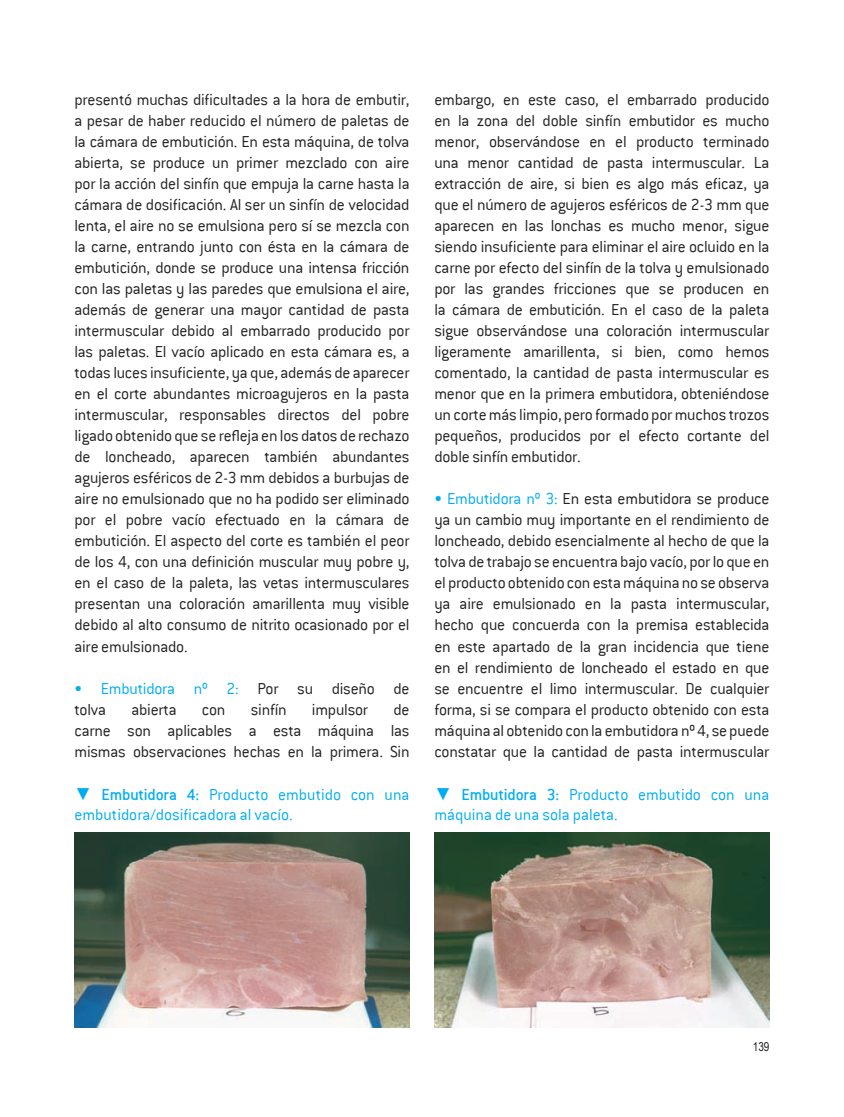
<style>
.page{position:relative;width:844px;height:1117px;background:#fff}
.page>*{position:absolute;margin:0;border:0;box-sizing:border-box;transform-origin:0 0}
.t1{font:300 17.5px/21px "Conduit ITC";letter-spacing:-.01em;color:#231f20;text-align:justify}
.t2{font:300 17.5px/19.2px "Conduit ITC";color:#00aeef}
.t3{font:12.25px "Arial Narrow";color:#231f20}
.s1{color:#00aeef}
.s2{font-family:"Arial";font-weight:700}
.s3{font-weight:500}
</style>
<div class="page">
<img style="left:434px;top:832px;width:335px;height:195px">
<img style="left:74px;top:832px;width:335px;height:195px">
<p class="t1" style="left:74px;top:89px;width:336px">presentó muchas dificultades a la hora de embutir, a pesar de haber reducido el número de paletas de la cámara de embutición. En esta máquina, de tolva abierta, se produce un primer mezclado con aire por la acción del sinfín que empuja la carne hasta la cámara de dosificación. Al ser un sinfín de velocidad lenta, el aire no se emulsiona pero sí se mezcla con la carne, entrando junto con ésta en la cámara de embutición, donde se produce una intensa fricción con las paletas y las paredes que emulsiona el aire, además de generar una mayor cantidad de pasta intermuscular debido al embarrado producido por las paletas. El vacío aplicado en esta cámara es, a todas luces insuficiente, ya que, además de aparecer en el corte abundantes microagujeros en la pasta intermuscular, responsables directos del pobre ligado obtenido que se refleja en los datos de rechazo de loncheado, aparecen también abundantes agujeros esféricos de 2-3 mm debidos a burbujas de aire no emulsionado que no ha podido ser eliminado por el pobre vacío efectuado en la cámara de embutición. El aspecto del corte es también el peor de los 4, con una definición muscular muy pobre y, en el caso de la paleta, las vetas intermusculares presentan una coloración amarillenta muy visible debido al alto consumo de nitrito ocasionado por el aire emulsionado.</p>
<p class="t1" style="left:74px;top:677px;width:336px"><span class="s1">• Embutidora nº 2:</span> Por su diseño de tolva</p>
<p class="t1" style="left:131px;top:698px;width:47px">abierta</p>
<p class="t1" style="left:202px;top:698px;width:25px">con</p>
<p class="t1" style="left:251px;top:698px;width:37px">sinfín</p>
<p class="t1" style="left:312px;top:698px;width:58px">impulsor</p>
<p class="t1" style="left:74px;top:698px;width:336px;text-indent:319px">de carne son aplicables a esta máquina las mismas observaciones hechas en la primera. Sin</p>
<p class="t1" style="left:434px;top:89px;width:336px">embargo, en este caso, el embarrado producido en la zona del doble sinfín embutidor es mucho menor, observándose en el producto terminado una menor cantidad de pasta intermuscular. La extracción de aire, si bien es algo más eficaz, ya que el número de agujeros esféricos de 2-3 mm que aparecen en las lonchas es mucho menor, sigue siendo insuficiente para eliminar el aire ocluido en la carne por efecto del sinfín de la tolva y emulsionado por las grandes fricciones que se producen en la cámara de embutición. En el caso de la paleta sigue observándose una coloración intermuscular ligeramente amarillenta, si bien, como hemos comentado, la cantidad de pasta intermuscular es menor que en la primera embutidora, obteniéndose un corte más limpio, pero formado por muchos trozos pequeños, producidos por el efecto cortante del doble sinfín embutidor.</p>
<p class="t1" style="left:434px;top:488px;width:336px"><span class="s1">• Embutidora nº 3:</span> En esta embutidora se produce ya un cambio muy importante en el rendimiento de loncheado, debido esencialmente al hecho de que la tolva de trabajo se encuentra bajo vacío, por lo que en el producto obtenido con esta máquina no se observa ya aire emulsionado en la pasta intermuscular, hecho que concuerda con la premisa establecida en este apartado de la gran incidencia que tiene en el rendimiento de loncheado el estado en que se encuentre el limo intermuscular. De cualquier forma, si se compara el producto obtenido con esta máquina al obtenido con la embutidora nº 4, se puede constatar que la cantidad de pasta intermuscular</p>
<p class="t2" style="left:74px;top:785px;width:336px"><span class="s2">▼</span> <span class="s3">Embutidora 4:</span> Producto embutido con una embutidora/dosificadora al vacío.</p>
<p class="t2" style="left:434px;top:785px;width:336px"><span class="s2">▼</span> <span class="s3">Embutidora 3:</span> Producto embutido con una máquina de una sola paleta.</p>
<p class="t3" style="left:752px;top:1037px;width:18px">139</p>
</div>
